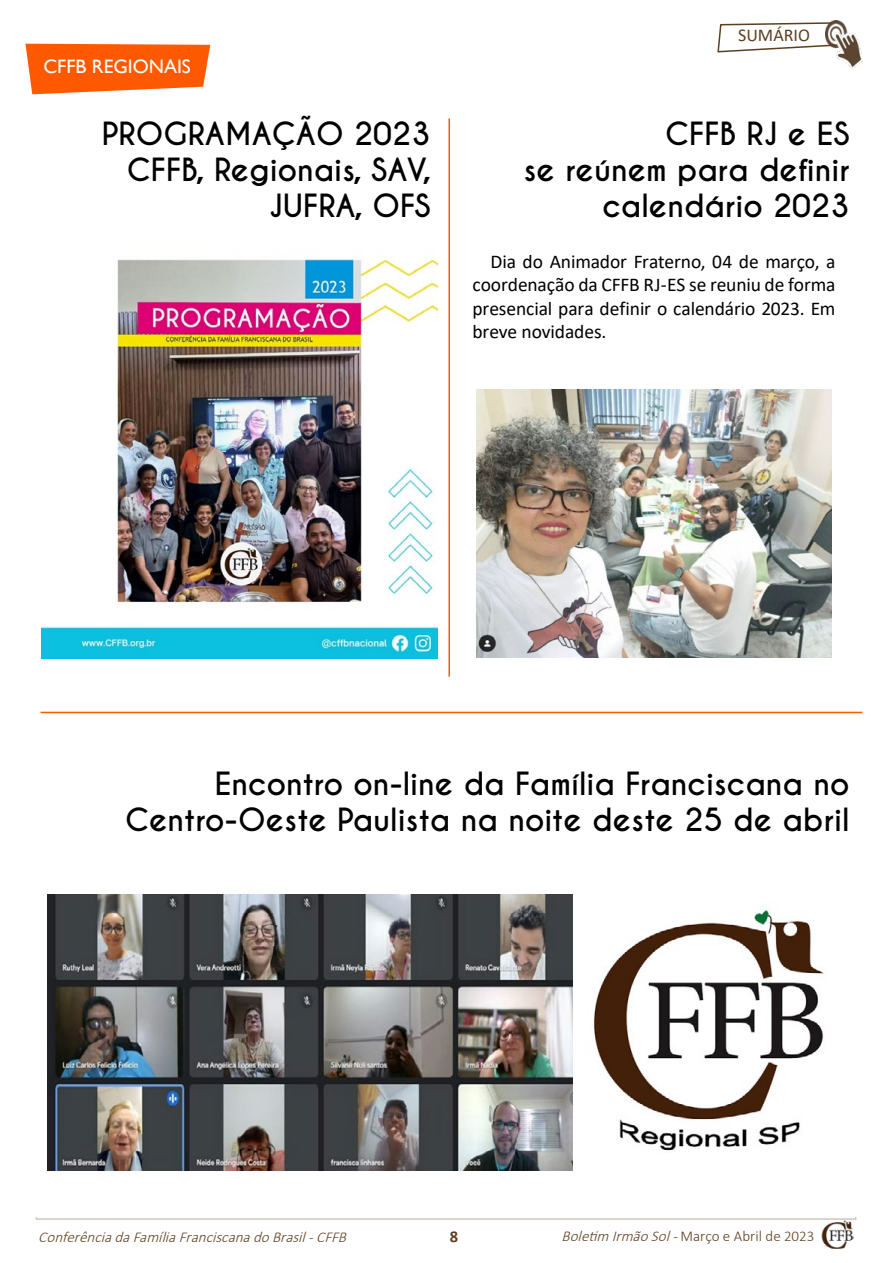
<style>
.page{position:relative;width:893px;height:1263px;background:#fff}
.page>*{position:absolute;margin:0;border:0;box-sizing:border-box;transform-origin:0 0}
.t1{font:700 30px/36px "Caviar Dreams";color:#000;text-align:right}
.t2{font:19.5px/23.4px "Calibri";letter-spacing:-.005em;color:#000;text-align:justify}
.t3{font:19.5px "Gill Sans";color:#fff}
.t4{font:18px "Calibri";color:#5d3f1e}
.t5{font:700 16.5px "Calibri";color:#5d3f1e}
.t6{font:italic 300 15px "Calibri";color:#5d3f1e}
.t7{font:300 15px "Calibri";color:#5d3f1e}
.s1{font-style:italic}
</style>
<div class="page">
<img style="left:822px;top:1220px;width:31px;height:29px">
<img style="left:831px;top:20px;width:32px;height:49px">
<svg style="left:717px;top:21px;width:118px;height:32px"></svg>
<hr style="left:41px;top:712px;width:821px;height:1px;background:#ff5900">
<img style="left:48px;top:895px;width:525px;height:275px">
<svg style="left:25px;top:44px;width:185px;height:50px"></svg>
<img style="left:593px;top:909px;width:231px;height:242px">
<img style="left:477px;top:389px;width:354px;height:269px">
<hr style="left:448px;top:119px;width:2px;height:558px;background:#ff5900">
<img style="left:41px;top:258px;width:397px;height:400px">
<p class="t3" style="left:43px;top:55px;width:149px">CFFB REGIONAIS</p>
<p class="t1" style="left:102px;top:116px;width:331px">PROGRAMAÇÃO 2023<br>CFFB, Regionais, SAV,<br>JUFRA, OFS</p>
<p class="t4" style="left:738px;top:23px;width:73px">SUMÁRIO</p>
<p class="t1" style="left:524px;top:116px;width:327px">CFFB RJ e ES<br>se reúnem para definir calendário 2023</p>
<p class="t2" style="left:472px;top:249px;width:365px;text-indent:18px">Dia do Animador Fraterno, 04 de março, a coordenação da CFFB RJ-ES se reuniu de forma presencial para definir o calendário 2023. Em breve novidades.</p>
<p class="t1" style="left:125px;top:767px;width:726px">Encontro on-line da Família Franciscana no<br>Centro-Oeste Paulista na noite deste 25 de abril</p>
<p class="t6" style="left:38px;top:1227px;width:314px">ConferênciadaFamíliaFranciscanadoBrasil-CFFB</p>
<p class="t5" style="left:450px;top:1224px;width:10px">8</p>
<p class="t7" style="left:562px;top:1227px;width:254px"><span class="s1">Boletim IrmãoSol-</span>Março e Abril de 2023</p>
</div>
